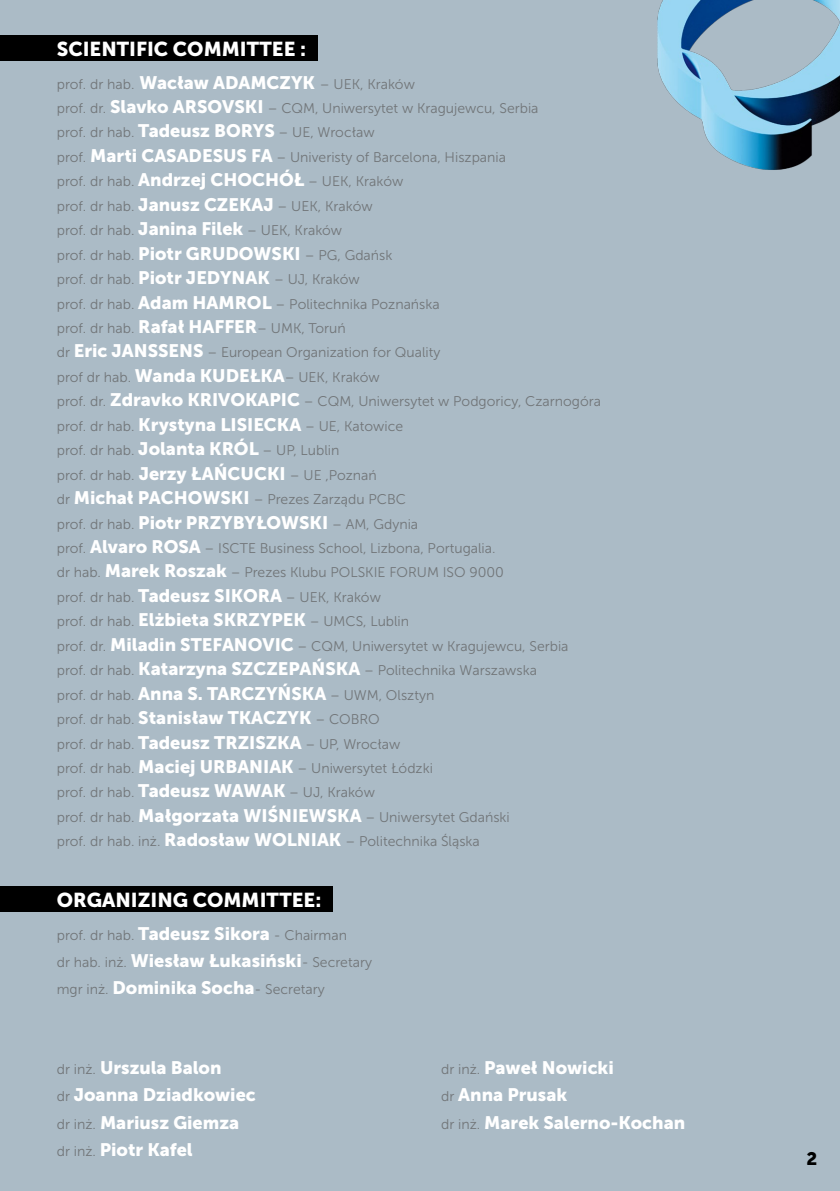
<style>
.page{position:relative;width:840px;height:1191px;background:#fff}
.page>*{position:absolute;margin:0;border:0;box-sizing:border-box;transform-origin:0 0}
.t1{font:20px "Museo Sans 900";color:#fff}
.t2{font:18px "Museo Sans 900";color:#fff}
.t3{font:18px "Museo Sans 900";color:#000}
.t4{font:14px "Museo Sans 300";color:#717578}
.s1{font-family:"Museo Sans 900";font-size:18px;color:#fff}
.s2{font-family:"Museo Sans 300";font-size:14px;color:#717578}
</style>
<div class="page">
<div style="left:0;top:0;width:839px;height:1191px;background:#abbbc6"></div>
<img style="left:657px;top:0;width:182px;height:170px">
<div style="left:0;top:35px;width:317px;height:26px;background:#000"></div>
<div style="left:0;top:886px;width:332px;height:25px;background:#000"></div>
<p class="t1" style="left:57px;top:37px;width:251px">SCIENTIFIC COMMITTEE :</p>
<p class="t4" style="left:57px;top:76px;width:359px">prof. dr hab. <span class="s1">Wacław ADAMCZYK</span> – UEK, Kraków</p>
<p class="t4" style="left:57px;top:101px;width:483px">prof. dr. <span class="s1">Slavko ARSOVSKI</span> – CQM, Uniwersytet w Kragujewcu, Serbia</p>
<p class="t4" style="left:57px;top:125px;width:319px">prof. dr hab. <span class="s1">Tadeusz BORYS</span> – UE, Wrocław</p>
<p class="t4" style="left:57px;top:150px;width:450px">prof. <span class="s1">Marti CASADESUS FA</span> – Univeristy of Barcelona, Hiszpania</p>
<p class="t4" style="left:57px;top:174px;width:348px">prof. dr hab. <span class="s1">Andrzej CHOCHÓŁ</span> – UEK, Kraków</p>
<p class="t4" style="left:57px;top:198px;width:317px">prof. dr hab. <span class="s1">Janusz CZEKAJ</span> – UEK, Kraków</p>
<p class="t4" style="left:57px;top:223px;width:287px">prof. dr hab. <span class="s1">Janina Filek</span> – UEK, Kraków</p>
<p class="t4" style="left:57px;top:247px;width:337px">prof. dr hab. <span class="s1">Piotr GRUDOWSKI</span> – PG, Gdańsk</p>
<p class="t4" style="left:57px;top:272px;width:304px">prof. dr hab. <span class="s1">Piotr JEDYNAK</span> – UJ, Kraków</p>
<p class="t4" style="left:57px;top:296px;width:384px">prof. dr hab. <span class="s1">Adam HAMROL</span> – Politechnika Poznańska</p>
<p class="t4" style="left:57px;top:321px;width:290px">prof. dr hab. <span class="s1">Rafał HAFFER</span>– UMK, Toruń</p>
<p class="t4" style="left:57px;top:345px;width:385px">dr <span class="s1">Eric JANSSENS</span> – European Organization for Quality</p>
<p class="t4" style="left:57px;top:369px;width:324px">prof dr hab. <span class="s1">Wanda KUDEŁKA</span>– UEK, Kraków</p>
<p class="t4" style="left:57px;top:394px;width:545px">prof. dr. <span class="s1">Zdravko KRIVOKAPIC</span> – CQM, Uniwersytet w Podgoricy, Czarnogóra</p>
<p class="t4" style="left:57px;top:418px;width:347px">prof. dr hab. <span class="s1">Krystyna LISIECKA</span> – UE, Katowice</p>
<p class="t4" style="left:57px;top:443px;width:284px">prof. dr hab. <span class="s1">Jolanta KRÓL</span> – UP, Lublin</p>
<p class="t4" style="left:57px;top:467px;width:321px">prof. dr hab. <span class="s1">Jerzy ŁAŃCUCKI</span> – UE ,Poznań</p>
<p class="t4" style="left:57px;top:492px;width:350px">dr <span class="s1">Michał PACHOWSKI</span> – Prezes Zarządu PCBC</p>
<p class="t4" style="left:57px;top:516px;width:363px">prof. dr hab. <span class="s1">Piotr PRZYBYŁOWSKI</span> – AM, Gdynia</p>
<p class="t4" style="left:57px;top:540px;width:440px">prof. <span class="s1">Alvaro ROSA</span> – ISCTE Business School, Lizbona, Portugalia.</p>
<p class="t4" style="left:57px;top:565px;width:448px">dr hab. <span class="s1">Marek Roszak</span> – Prezes Klubu POLSKIE FORUM ISO 9000</p>
<p class="t4" style="left:57px;top:589px;width:325px">prof. dr hab. <span class="s1">Tadeusz SIKORA</span> – UEK, Kraków</p>
<p class="t4" style="left:57px;top:614px;width:354px">prof. dr hab. <span class="s1">Elżbieta SKRZYPEK</span> – UMCS, Lublin</p>
<p class="t4" style="left:57px;top:638px;width:513px">prof. dr. <span class="s1">Miladin STEFANOVIC</span> – CQM, Uniwersytet w Kragujewcu, Serbia</p>
<p class="t4" style="left:57px;top:663px;width:481px">prof. dr hab. <span class="s1">Katarzyna SZCZEPAŃSKA</span> – Politechnika Warszawska</p>
<p class="t4" style="left:57px;top:687px;width:379px">prof. dr hab. <span class="s1">Anna S. TARCZYŃSKA</span> – UWM, Olsztyn</p>
<p class="t4" style="left:57px;top:712px;width:324px">prof. dr hab. <span class="s1">Stanisław TKACZYK</span> – COBRO</p>
<p class="t4" style="left:57px;top:736px;width:345px">prof. dr hab. <span class="s1">Tadeusz TRZISZKA</span> – UP, Wrocław</p>
<p class="t4" style="left:57px;top:760px;width:377px">prof. dr hab. <span class="s1">Maciej URBANIAK</span> – Uniwersytet Łódzki</p>
<p class="t4" style="left:57px;top:785px;width:319px">prof. dr hab. <span class="s1">Tadeusz WAWAK</span> – UJ, Kraków</p>
<p class="t4" style="left:57px;top:809px;width:454px">prof. dr hab. <span class="s1">Małgorzata WIŚNIEWSKA</span> – Uniwersytet Gdański</p>
<p class="t4" style="left:57px;top:834px;width:424px">prof. dr hab. inż. <span class="s1">Radosław WOLNIAK</span> – Politechnika Śląska</p>
<p class="t1" style="left:57px;top:888px;width:266px">ORGANIZING COMMITTEE:</p>
<p class="t4" style="left:57px;top:927px;width:291px">prof. dr hab. <span class="s1">Tadeusz Sikora</span> - Chairman</p>
<p class="t4" style="left:57px;top:954px;width:316px">dr hab. inż. <span class="s1">Wiesław Łukasiński</span>- Secretary</p>
<p class="t4" style="left:57px;top:982px;width:269px">mgr inż. <span class="s1">Dominika Socha</span>- Secretary</p>
<p class="t2" style="left:57px;top:1057px;width:166px"><span class="s2">dr inż.</span> Urszula Balon</p>
<p class="t2" style="left:57px;top:1084px;width:200px"><span class="s2">dr</span> Joanna Dziadkowiec</p>
<p class="t2" style="left:57px;top:1112px;width:184px"><span class="s2">dr inż.</span> Mariusz Giemza</p>
<p class="t2" style="left:57px;top:1139px;width:137px"><span class="s2">dr inż.</span> Piotr Kafel</p>
<p class="t2" style="left:441px;top:1057px;width:174px"><span class="s2">dr inż.</span> Paweł Nowicki</p>
<p class="t2" style="left:441px;top:1084px;width:127px"><span class="s2">dr</span> Anna Prusak</p>
<p class="t2" style="left:441px;top:1112px;width:245px"><span class="s2">dr inż.</span> Marek Salerno-Kochan</p>
<p class="t3" style="left:806px;top:1148px;width:12px">2</p>
</div>
